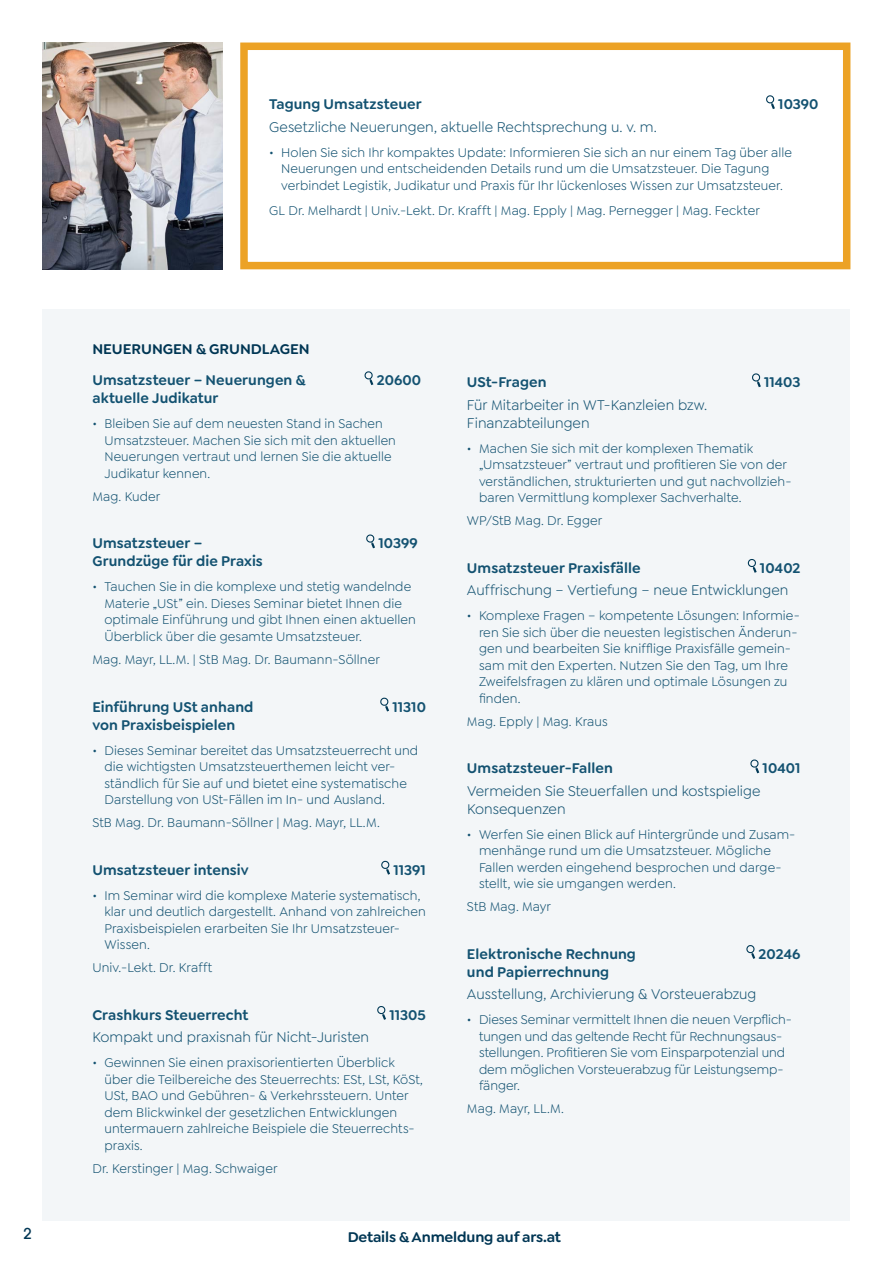
<style>
.page{position:relative;width:893px;height:1263px;background:#fff}
.page>*{position:absolute;margin:0;border:0;box-sizing:border-box;transform-origin:0 0}
.t1{font:600 15px "Goldplay";letter-spacing:.005em;color:#135271}
.t2{font:15px/18px "Goldplay";letter-spacing:.005em;color:#135271}
.t3{font:600 15px "Goldplay";letter-spacing:-.01em;color:#003654}
.t4{font:500 15px "ITC Avant Garde Std";color:#003654}
.t5{font:13.5px/16.5px "Goldplay";letter-spacing:.005em;color:#135271}
.t6{font:13.5px/16.5px "Goldplay";letter-spacing:.005em;color:#135271;scale:.96 1}
</style>
<div class="page">
<div style="left:43px;top:309px;width:807px;height:911px;background:#f3f6f8"></div>
<svg style="left:364px;top:371px;width:10px;height:15px"></svg>
<svg style="left:366px;top:534px;width:9px;height:15px"></svg>
<svg style="left:380px;top:697px;width:9px;height:15px"></svg>
<svg style="left:381px;top:860px;width:9px;height:15px"></svg>
<svg style="left:377px;top:1006px;width:9px;height:14px"></svg>
<svg style="left:752px;top:373px;width:9px;height:15px"></svg>
<svg style="left:747px;top:559px;width:10px;height:14px"></svg>
<svg style="left:750px;top:759px;width:10px;height:15px"></svg>
<svg style="left:746px;top:945px;width:10px;height:14px"></svg>
<div style="left:240px;top:43px;width:610px;height:226px;background:#fff;border:8px solid #eca225"></div>
<img style="left:43px;top:43px;width:179px;height:226px">
<svg style="left:766px;top:95px;width:9px;height:14px"></svg>
<p class="t1" style="left:269px;top:95px;width:154px">Tagung Umsatzsteuer</p>
<p class="t1" style="left:778px;top:95px;width:42px">10390</p>
<p class="t2" style="left:269px;top:118px;width:389px">Gesetzliche Neuerungen, aktuelle Rechtsprechung u. v. m.</p>
<p class="t5" style="left:281px;top:144px;width:512px;text-indent:-12px">• Holen Sie sich Ihr kompaktes Update: Informieren Sie sich an nur einem Tag über alle<br>Neuerungen und entscheidenden Details rund um die Umsatzsteuer. Die Tagung verbindet Legistik, Judikatur und Praxis für Ihr lückenloses Wissen zur Umsatzsteuer.</p>
<p class="t5" style="left:269px;top:203px;width:492px">GL Dr. Melhardt | Univ.-Lekt. Dr. Krafft | Mag. Epply | Mag. Pernegger | Mag. Feckter</p>
<p class="t3" style="left:92px;top:340px;width:219px">NEUERUNGEN &amp; GRUNDLAGEN</p>
<p class="t1" style="left:92px;top:371px;width:215px">Umsatzsteuer – Neuerungen &amp;</p>
<p class="t1" style="left:377px;top:371px;width:46px">20600</p>
<p class="t1" style="left:92px;top:389px;width:127px">aktuelle Judikatur</p>
<p class="t6" style="left:104px;top:415px;width:305px;text-indent:-12px">• Bleiben Sie auf dem neuesten Stand in Sachen Umsatzsteuer. Machen Sie sich mit den aktuellen Neuerungen vertraut und lernen Sie die aktuelle Judikatur kennen.</p>
<p class="t5" style="left:92px;top:488px;width:69px">Mag. Kuder</p>
<p class="t1" style="left:92px;top:534px;width:111px">Umsatzsteuer –</p>
<p class="t1" style="left:378px;top:534px;width:41px">10399</p>
<p class="t1" style="left:92px;top:552px;width:172px">Grundzüge für die Praxis</p>
<p class="t5" style="left:104px;top:579px;width:313px;text-indent:-12px">• Tauchen Sie in die komplexe und stetig wandelnde Materie „USt” ein. Dieses Seminar bietet Ihnen die optimale Einführung und gibt Ihnen einen aktuellen Überblick über die gesamte Umsatzsteuer.</p>
<p class="t5" style="left:92px;top:651px;width:289px">Mag. Mayr, LL.M. | StB Mag. Dr. Baumann-Söllner</p>
<p class="t1" style="left:92px;top:697px;width:163px">Einführung USt anhand</p>
<p class="t1" style="left:392px;top:697px;width:35px">11310</p>
<p class="t1" style="left:92px;top:715px;width:144px">von Praxisbeispielen</p>
<p class="t5" style="left:104px;top:742px;width:315px;text-indent:-12px">• Dieses Seminar bereitet das Umsatzsteuerrecht und die wichtigsten Umsatzsteuerthemen leicht ver&shy;ständlich für Sie auf und bietet eine systematische Darstellung von USt-Fällen im In- und Ausland.</p>
<p class="t5" style="left:92px;top:814px;width:289px">StB Mag. Dr. Baumann-Söllner | Mag. Mayr, LL.M.</p>
<p class="t1" style="left:92px;top:860px;width:158px">Umsatzsteuer intensiv</p>
<p class="t1" style="left:393px;top:860px;width:34px">11391</p>
<p class="t5" style="left:104px;top:887px;width:323px;text-indent:-12px">• Im Seminar wird die komplexe Materie systematisch, klar und deutlich dargestellt. Anhand von zahlreichen Praxisbeispielen erarbeiten Sie Ihr Umsatzsteuer-Wissen.</p>
<p class="t5" style="left:92px;top:959px;width:121px">Univ.-Lekt. Dr. Krafft</p>
<p class="t1" style="left:92px;top:1005px;width:157px">Crashkurs Steuerrecht</p>
<p class="t1" style="left:389px;top:1005px;width:38px">11305</p>
<p class="t2" style="left:92px;top:1028px;width:278px">Kompakt und praxisnah für Nicht-Juristen</p>
<p class="t5" style="left:104px;top:1054px;width:320px;text-indent:-12px">• Gewinnen Sie einen praxisorientierten Überblick über die Teilbereiche des Steuerrechts: ESt, LSt, KöSt, USt, BAO und Gebühren- &amp; Verkehrssteuern. Unter dem Blickwinkel der gesetzlichen Entwicklungen untermauern zahlreiche Beispiele die Steuerrechts&shy;praxis.</p>
<p class="t5" style="left:92px;top:1160px;width:187px">Dr. Kerstinger | Mag. Schwaiger</p>
<p class="t1" style="left:467px;top:373px;width:81px">USt-Fragen</p>
<p class="t1" style="left:764px;top:373px;width:38px">11403</p>
<p class="t2" style="left:467px;top:396px;width:242px">Für Mitarbeiter in WT-Kanzleien bzw.<br>Finanzabteilungen</p>
<p class="t5" style="left:479px;top:440px;width:314px;text-indent:-12px">• Machen Sie sich mit der komplexen Thematik „Umsatzsteuer” vertraut und profitieren Sie von der verständlichen, strukturierten und gut nachvollzieh&shy;baren Vermittlung komplexer Sachverhalte.</p>
<p class="t5" style="left:467px;top:512px;width:137px">WP/StB Mag. Dr. Egger</p>
<p class="t1" style="left:467px;top:558px;width:175px">Umsatzsteuer Praxisfälle</p>
<p class="t1" style="left:760px;top:558px;width:42px">10402</p>
<p class="t2" style="left:467px;top:581px;width:323px">Auffrischung – Vertiefung – neue Entwicklungen</p>
<p class="t5" style="left:479px;top:607px;width:322px;text-indent:-12px">• Komplexe Fragen – kompetente Lösungen: Informie&shy;ren Sie sich über die neuesten legistischen Änderun&shy;gen und bearbeiten Sie knifflige Praxisfälle gemein&shy;sam mit den Experten. Nutzen Sie den Tag, um Ihre Zweifelsfragen zu klären und optimale Lösungen zu finden.</p>
<p class="t5" style="left:467px;top:713px;width:142px">Mag. Epply | Mag. Kraus</p>
<p class="t1" style="left:467px;top:759px;width:147px">Umsatzsteuer-Fallen</p>
<p class="t1" style="left:763px;top:759px;width:39px">10401</p>
<p class="t2" style="left:467px;top:782px;width:295px">Vermeiden Sie Steuerfallen und kostspielige<br>Konsequenzen</p>
<p class="t5" style="left:479px;top:826px;width:318px;text-indent:-12px">• Werfen Sie einen Blick auf Hintergründe und Zusam&shy;menhänge rund um die Umsatzsteuer. Mögliche Fallen werden eingehend besprochen und darge&shy;stellt, wie sie umgangen werden.</p>
<p class="t5" style="left:467px;top:898px;width:86px">StB Mag. Mayr</p>
<p class="t1" style="left:467px;top:944px;width:170px">Elektronische Rechnung</p>
<p class="t1" style="left:758px;top:944px;width:44px">20246</p>
<p class="t1" style="left:467px;top:962px;width:144px">und Papierrechnung</p>
<p class="t2" style="left:467px;top:985px;width:291px">Ausstellung, Archivierung &amp; Vorsteuerabzug</p>
<p class="t5" style="left:479px;top:1011px;width:315px;text-indent:-12px">• Dieses Seminar vermittelt Ihnen die neuen Verpflich&shy;tungen und das geltende Recht für Rechnungsaus&shy;stellungen. Profitieren Sie vom Einsparpotenzial und dem möglichen Vorsteuerabzug für Leistungsemp&shy;fänger.</p>
<p class="t5" style="left:467px;top:1100px;width:99px">Mag. Mayr, LL.M.</p>
<p class="t4" style="left:24px;top:1224px;width:10px">2</p>
<p class="t3" style="left:348px;top:1228px;width:215px">Details &amp; Anmeldung auf ars.at</p>
</div>
